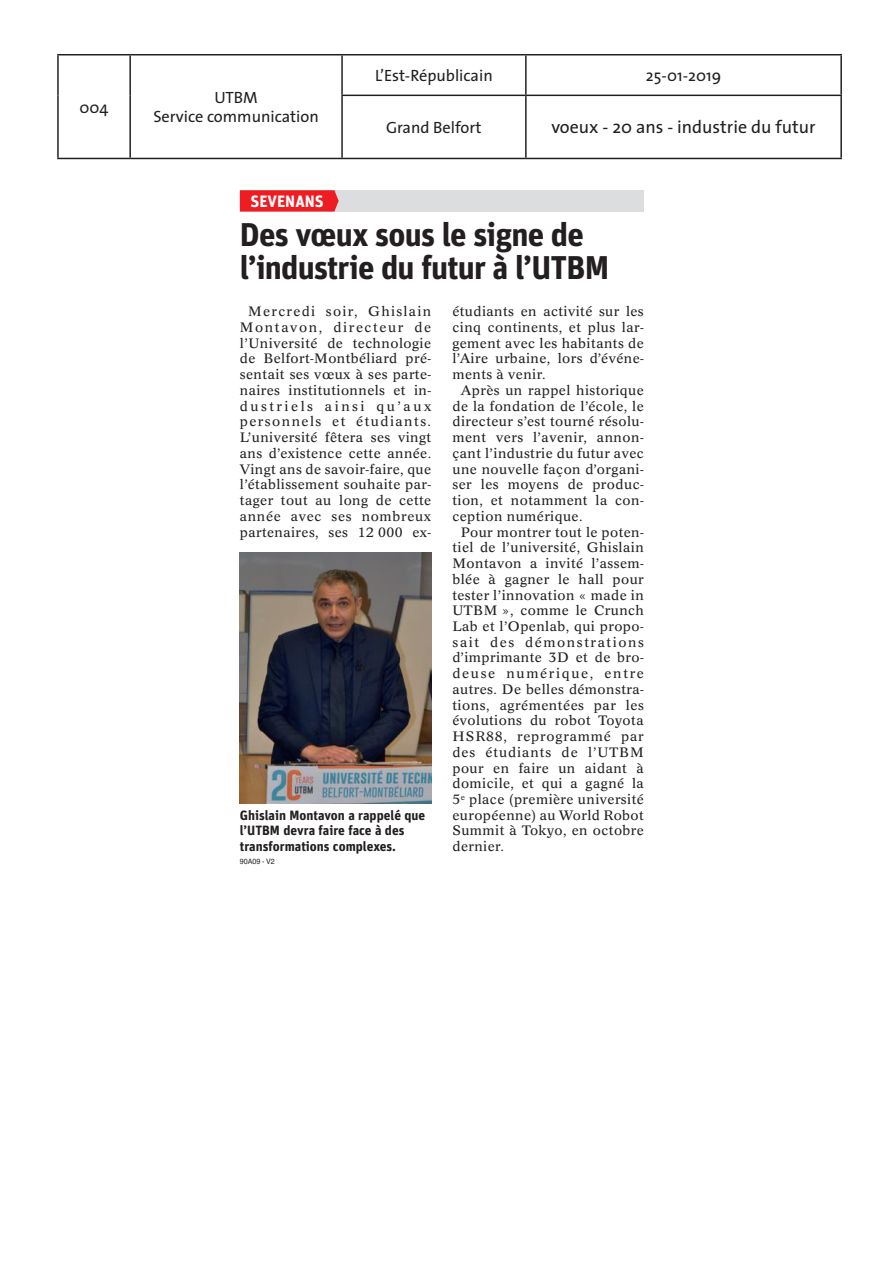
<style>
.page{position:relative;width:893px;height:1263px;background:#fff}
.page>*{position:absolute;margin:0;border:0;box-sizing:border-box;transform-origin:0 0}
.t1{font:700 32.85px/32.8px "Unit OTEI";letter-spacing:-.025em;color:#231f20}
.t2{font:18px "The Sans";color:#231f20}
.t3{font:700 16.5px "Unit OTEI";color:#fff}
.t4{font:16.35px/19.6px "The Sans";color:#231f20;text-align:center}
.t5{font:13.5px/15.8px "Concorde BQEI";letter-spacing:.03em;color:#231f20;text-align:justify;scale:1.04 1}
.t6{font:700 13.5px/15.8px "Unit OTEI";color:#231f20}
.t7{font:7.5px "HLVLT Std EI";color:#231f20;scale:.95 1}
</style>
<div class="page">
<hr style="left:57px;top:54px;width:73px;height:1px;background:#231f20">
<hr style="left:57px;top:55px;width:2px;height:40px;background:#231f20">
<hr style="left:130px;top:54px;width:212px;height:1px;background:#231f20">
<hr style="left:129px;top:55px;width:2px;height:40px;background:#231f20">
<hr style="left:342px;top:54px;width:184px;height:1px;background:#231f20">
<hr style="left:341px;top:55px;width:2px;height:40px;background:#231f20">
<hr style="left:526px;top:54px;width:316px;height:1px;background:#231f20">
<hr style="left:525px;top:55px;width:2px;height:40px;background:#231f20">
<hr style="left:840px;top:55px;width:2px;height:40px;background:#231f20">
<hr style="left:57px;top:95px;width:2px;height:63px;background:#231f20">
<hr style="left:129px;top:95px;width:2px;height:63px;background:#231f20">
<hr style="left:341px;top:95px;width:185px;height:1px;background:#231f20">
<hr style="left:341px;top:96px;width:2px;height:62px;background:#231f20">
<hr style="left:526px;top:95px;width:316px;height:1px;background:#231f20">
<hr style="left:525px;top:96px;width:2px;height:62px;background:#231f20">
<hr style="left:840px;top:96px;width:2px;height:62px;background:#231f20">
<hr style="left:57px;top:158px;width:73px;height:1px;background:#231f20">
<hr style="left:130px;top:158px;width:212px;height:1px;background:#231f20">
<hr style="left:342px;top:158px;width:184px;height:1px;background:#231f20">
<hr style="left:526px;top:158px;width:316px;height:1px;background:#231f20">
<div style="left:240px;top:190px;width:404px;height:22px;background:#dcdddf"></div>
<svg style="left:240px;top:190px;width:99px;height:22px;background:#ec272d"></svg>
<img style="left:240px;top:552px;width:191px;height:252px">
<p class="t4" style="left:80px;top:97px;width:30px">004</p>
<p class="t4" style="left:153px;top:87px;width:167px">UTBM<br>Service communication</p>
<p class="t4" style="left:375px;top:65px;width:119px">L’Est-Républicain</p>
<p class="t4" style="left:646px;top:65px;width:77px">25-01-2019</p>
<p class="t4" style="left:386px;top:117px;width:97px">Grand Belfort</p>
<h2 class="t2" style="left:552px;top:112px;width:265px">voeux - 20 ans - industrie du futur</h2>
<p class="t3" style="left:250px;top:190px;width:75px">SEVENANS</p>
<h1 class="t1" style="left:240px;top:217px;width:371px">Des vœux sous le signe de l’industrie du futur à l’UTBM</h1>
<p class="t5" style="left:240px;top:303px;width:186px;text-indent:8px">Mercredi soir, Ghislain Montavon, directeur de l’Université de technologie de Belfort-Montbéliard pré&shy;sentait ses vœux à ses parte&shy;naires institutionnels et in&shy;dustriels ainsi qu’aux personnels et étudiants.<br>L’université fêtera ses vingt ans d’existence cette année.<br>Vingt ans de savoir-faire, que l’établissement souhaite par&shy;tager tout au long de cette année avec ses nombreux partenaires, ses 12 000 ex-</p>
<p class="t5" style="left:452px;top:303px;width:185px">étudiants en activité sur les cinq continents, et plus lar&shy;gement avec les habitants de l’Aire urbaine, lors d’événe&shy;ments à venir.</p>
<p class="t5" style="left:452px;top:382px;width:185px;text-indent:8px">Après un rappel historique de la fondation de l’école, le directeur s’est tourné résolu&shy;ment vers l’avenir, annon&shy;çant l’industrie du futur avec une nouvelle façon d’organi&shy;ser les moyens de produc&shy;tion, et notamment la con&shy;ception numérique.</p>
<p class="t5" style="left:452px;top:523px;width:186px;text-indent:8px">Pour montrer tout le poten&shy;tiel de l’université, Ghislain Montavon a invité l’assem&shy;blée à gagner le hall pour tester l’innovation « made in UTBM », comme le Crunch Lab et l’Openlab, qui propo&shy;sait des démonstrations d’imprimante 3D et de bro&shy;deuse numérique, entre autres. De belles démonstra&shy;tions, agrémentées par les évolutions du robot Toyota HSR88, reprogrammé par des étudiants de l’UTBM pour en faire un aidant à domicile, et qui a gagné la 5<sup>e</sup> place (première université européenne) au World Robot Summit à Tokyo, en octobre dernier.</p>
<p class="t6" style="left:240px;top:806px;width:187px">Ghislain Montavon a rappelé que l’UTBM devra faire face à des transformations complexes.</p>
<p class="t7" style="left:240px;top:856px;width:38px">90A09 - V2</p>
</div>
